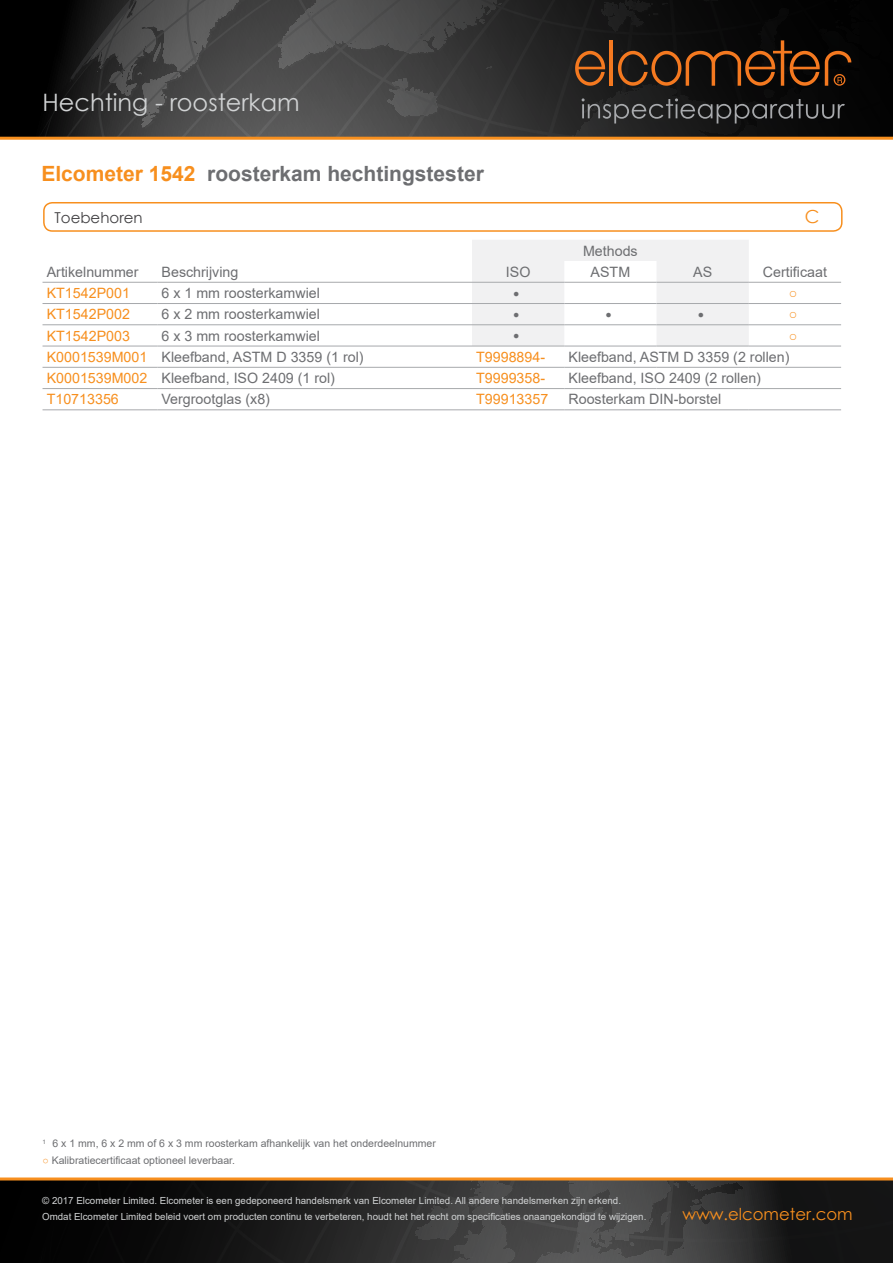
<style>
.page{position:relative;width:893px;height:1263px;background:#fff}
.page>*{position:absolute;margin:0;border:0;box-sizing:border-box;transform-origin:0 0}
.t1{font:24px "Century Gothic";color:#d1d3d4}
.t2{font:700 21px "Arial";color:#6d6e71}
.t3{font:18px "Century Gothic";color:#f78f1e}
.t4{font:16.5px "Century Gothic";color:#f78f1e}
.t5{font:15px "Century Gothic";color:#414042}
.t6{font:14.25px "Arial";color:#6d6e71}
.t7{font:14.25px "Arial";color:#f78f1e}
.t8{font:10.5px "Arial";color:#6d6e71}
.t9{font:9.75px/15.9px "Arial";color:#d1d3d4}
.s1{color:#f78f1e}
</style>
<div class="page">
<div style="left:0;top:0;width:893px;height:138px;background:#000"></div>
<svg style="left:34px;top:0;width:859px;height:137px;background:#383737"></svg>
<hr style="left:609px;top:40px;width:4px;height:46px;background:#f47920">
<svg style="left:575px;top:51px;width:30px;height:35px"></svg>
<svg style="left:618px;top:0;width:275px;height:86px"></svg>
<svg style="left:582px;top:98px;width:263px;height:26px"></svg>
<hr style="left:0;top:137px;width:893px;height:3px;background:#f78f1e">
<svg style="left:0;top:1180px;width:893px;height:83px;background:#272626"></svg>
<hr style="left:0;top:1177px;width:893px;height:3px;background:#f78f1e">
<svg style="left:472px;top:240px;width:277px;height:106px"></svg>
<hr style="left:43px;top:324px;width:114px;height:1px;background:#a7a9ac">
<hr style="left:157px;top:324px;width:315px;height:1px;background:#a7a9ac">
<hr style="left:43px;top:346px;width:114px;height:1px;background:#a7a9ac">
<hr style="left:157px;top:346px;width:315px;height:1px;background:#a7a9ac">
<hr style="left:43px;top:367px;width:114px;height:1px;background:#a7a9ac">
<hr style="left:157px;top:367px;width:315px;height:1px;background:#a7a9ac">
<hr style="left:43px;top:388px;width:114px;height:1px;background:#a7a9ac">
<hr style="left:157px;top:388px;width:315px;height:1px;background:#a7a9ac">
<hr style="left:43px;top:410px;width:114px;height:1px;background:#a7a9ac">
<hr style="left:157px;top:410px;width:315px;height:1px;background:#a7a9ac">
<hr style="left:472px;top:324px;width:92px;height:1px;background:#a7a9ac">
<hr style="left:564px;top:324px;width:93px;height:1px;background:#a7a9ac">
<hr style="left:657px;top:324px;width:92px;height:1px;background:#a7a9ac">
<hr style="left:472px;top:303px;width:92px;height:1px;background:#a7a9ac">
<hr style="left:564px;top:303px;width:93px;height:1px;background:#a7a9ac">
<hr style="left:749px;top:324px;width:92px;height:1px;background:#a7a9ac">
<hr style="left:472px;top:346px;width:92px;height:1px;background:#a7a9ac">
<hr style="left:564px;top:346px;width:93px;height:1px;background:#a7a9ac">
<hr style="left:657px;top:346px;width:92px;height:1px;background:#a7a9ac">
<hr style="left:749px;top:346px;width:92px;height:1px;background:#a7a9ac">
<hr style="left:472px;top:367px;width:92px;height:1px;background:#a7a9ac">
<hr style="left:564px;top:367px;width:93px;height:1px;background:#a7a9ac">
<hr style="left:657px;top:367px;width:92px;height:1px;background:#a7a9ac">
<hr style="left:749px;top:367px;width:92px;height:1px;background:#a7a9ac">
<hr style="left:472px;top:388px;width:92px;height:1px;background:#a7a9ac">
<hr style="left:564px;top:388px;width:93px;height:1px;background:#a7a9ac">
<hr style="left:657px;top:388px;width:92px;height:1px;background:#a7a9ac">
<hr style="left:749px;top:388px;width:92px;height:1px;background:#a7a9ac">
<hr style="left:472px;top:410px;width:92px;height:1px;background:#a7a9ac">
<hr style="left:564px;top:410px;width:93px;height:1px;background:#a7a9ac">
<hr style="left:657px;top:410px;width:92px;height:1px;background:#a7a9ac">
<hr style="left:749px;top:410px;width:92px;height:1px;background:#a7a9ac">
<hr style="left:657px;top:303px;width:92px;height:1px;background:#a7a9ac">
<hr style="left:43px;top:282px;width:114px;height:1px;background:#a7a9ac">
<hr style="left:157px;top:282px;width:315px;height:1px;background:#a7a9ac">
<hr style="left:43px;top:303px;width:114px;height:1px;background:#a7a9ac">
<hr style="left:157px;top:303px;width:315px;height:1px;background:#a7a9ac">
<hr style="left:472px;top:282px;width:92px;height:1px;background:#a7a9ac">
<hr style="left:564px;top:282px;width:93px;height:1px;background:#a7a9ac">
<hr style="left:657px;top:282px;width:92px;height:1px;background:#a7a9ac">
<hr style="left:749px;top:282px;width:92px;height:1px;background:#a7a9ac">
<hr style="left:749px;top:303px;width:92px;height:1px;background:#a7a9ac">
<div style="left:43px;top:202px;width:799px;height:30px;border:2px solid #f78f1e;border-radius:9px"></div>
<h1 class="t1" style="left:43px;top:86px;width:259px">Hechting - roosterkam</h1>
<h2 class="t2" style="left:41px;top:159px;width:444px"><span class="s1">Elcometer 1542</span> roosterkam hechtingstester</h2>
<p class="t5" style="left:54px;top:207px;width:90px">Toebehoren</p>
<p class="t3" style="left:805px;top:204px;width:16px">C</p>
<p class="t6" style="left:583px;top:241px;width:56px">Methods</p>
<p class="t6" style="left:47px;top:262px;width:93px">Artikelnummer</p>
<p class="t6" style="left:162px;top:262px;width:78px">Beschrijving</p>
<p class="t6" style="left:506px;top:262px;width:26px">ISO</p>
<p class="t6" style="left:591px;top:262px;width:41px">ASTM</p>
<p class="t6" style="left:693px;top:262px;width:21px">AS</p>
<p class="t6" style="left:763px;top:262px;width:66px">Certificaat</p>
<p class="t7" style="left:47px;top:283px;width:85px">KT1542P001</p>
<p class="t6" style="left:162px;top:283px;width:160px">6 x 1 mm roosterkamwiel</p>
<p class="t8" style="left:513px;top:286px;width:8px">●</p>
<p class="t7" style="left:789px;top:283px;width:10px">○</p>
<p class="t7" style="left:47px;top:304px;width:85px">KT1542P002</p>
<p class="t6" style="left:162px;top:304px;width:160px">6 x 2 mm roosterkamwiel</p>
<p class="t8" style="left:513px;top:307px;width:8px">●</p>
<p class="t8" style="left:605px;top:307px;width:8px">●</p>
<p class="t8" style="left:698px;top:307px;width:8px">●</p>
<p class="t7" style="left:789px;top:304px;width:10px">○</p>
<p class="t7" style="left:47px;top:326px;width:85px">KT1542P003</p>
<p class="t6" style="left:162px;top:326px;width:160px">6 x 3 mm roosterkamwiel</p>
<p class="t8" style="left:513px;top:328px;width:8px">●</p>
<p class="t7" style="left:789px;top:326px;width:10px">○</p>
<p class="t6" style="left:47px;top:347px;width:318px"><span class="s1">K0001539M001</span> Kleefband, ASTM D 3359 (1 rol)</p>
<p class="t7" style="left:476px;top:347px;width:70px">T9998894-</p>
<p class="t6" style="left:568px;top:347px;width:222px">Kleefband, ASTM D 3359 (2 rollen)</p>
<p class="t6" style="left:47px;top:368px;width:290px"><span class="s1">K0001539M002</span> Kleefband, ISO 2409 (1 rol)</p>
<p class="t7" style="left:476px;top:368px;width:70px">T9999358-</p>
<p class="t6" style="left:568px;top:368px;width:194px">Kleefband, ISO 2409 (2 rollen)</p>
<p class="t7" style="left:47px;top:390px;width:74px">T10713356</p>
<p class="t6" style="left:162px;top:390px;width:110px">Vergrootglas (x8)</p>
<p class="t7" style="left:476px;top:390px;width:74px">T99913357</p>
<p class="t6" style="left:568px;top:390px;width:154px">Roosterkam DIN-borstel</p>
<p class="t8" style="left:43px;top:1136px;width:395px"><sup>1</sup> 6 x 1 mm, 6 x 2 mm of 6 x 3 mm roosterkam afhankelijk van het onderdeelnummer</p>
<p class="t8" style="left:43px;top:1153px;width:194px"><span class="s1">○</span> Kalibratiecertificaat optioneel leverbaar.</p>
<p class="t9" style="left:42px;top:1192px;width:606px">© 2017 Elcometer Limited. Elcometer is een gedeponeerd handelsmerk van Elcometer Limited. All andere handelsmerken zijn erkend.<br>Omdat Elcometer Limited beleid voert om producten continu te verbeteren, houdt het het recht om specificaties onaangekondigd te wijzigen.</p>
<p class="t4" style="left:682px;top:1202px;width:172px">www.elcometer.com</p>
</div>
